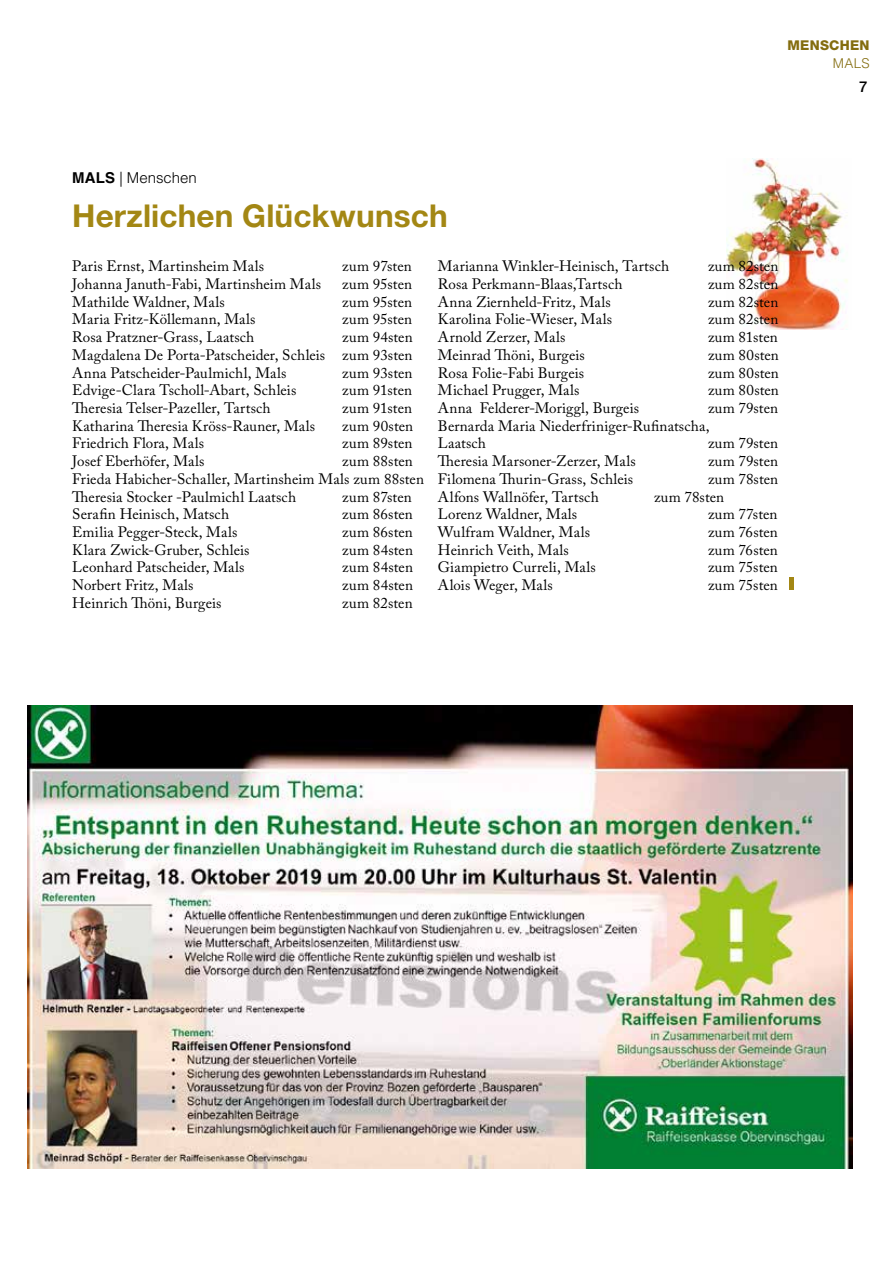
<style>
.page{position:relative;width:893px;height:1263px;background:#fff}
.page>*{position:absolute;margin:0;border:0;box-sizing:border-box;transform-origin:0 0}
.t1{font:700 31.5px "Helvetica Neue";letter-spacing:.005em;color:#a38714}
.t2{font:15px/17.7px "Adobe Caslon Pro";letter-spacing:.005em;color:#000}
.t3{font:300 15px "Helvetica";color:#000}
.t4{font:500 15px "Helvetica Neue";color:#000}
.t5{font:800 13.5px "Helvetica Neue";letter-spacing:.02em;color:#846d0f}
.t6{font:300 13.5px "Helvetica";color:#846d0f}
.s1{font-weight:700}
</style>
<div class="page">
<img style="left:726px;top:158px;width:122px;height:172px">
<hr style="left:789px;top:577px;width:4px;height:13px;background:#a38714">
<img style="left:28px;top:705px;width:824px;height:463px">
<p class="t5" style="left:787px;top:38px;width:84px">MENSCHEN</p>
<p class="t6" style="left:833px;top:55px;width:38px">MALS</p>
<p class="t4" style="left:859px;top:78px;width:10px">7</p>
<p class="t3" style="left:72px;top:168px;width:126px"><span class="s1">MALS</span> | Menschen</p>
<h1 class="t1" style="left:72px;top:197px;width:377px">Herzlichen Glückwunsch</h1>
<p class="t2" style="left:72px;top:257px;width:193px">Paris Ernst, Martinsheim Mals</p>
<p class="t2" style="left:342px;top:257px;width:71px">zum 97sten</p>
<p class="t2" style="left:72px;top:275px;width:250px">Johanna Januth-Fabi, Martinsheim Mals</p>
<p class="t2" style="left:342px;top:275px;width:71px">zum 95sten</p>
<p class="t2" style="left:72px;top:293px;width:154px">Mathilde Waldner, Mals</p>
<p class="t2" style="left:342px;top:293px;width:71px">zum 95sten</p>
<p class="t2" style="left:72px;top:310px;width:185px">Maria Fritz-Köllemann, Mals</p>
<p class="t2" style="left:342px;top:310px;width:71px">zum 95sten</p>
<p class="t2" style="left:72px;top:328px;width:184px">Rosa Pratzner-Grass, Laatsch</p>
<p class="t2" style="left:438px;top:257px;width:233px">Marianna Winkler-Heinisch, Tartsch</p>
<p class="t2" style="left:708px;top:257px;width:72px">zum 82sten</p>
<p class="t2" style="left:438px;top:275px;width:186px">Rosa Perkmann-Blaas,Tartsch</p>
<p class="t2" style="left:708px;top:275px;width:72px">zum 82sten</p>
<p class="t2" style="left:438px;top:293px;width:174px">Anna Ziernheld-Fritz, Mals</p>
<p class="t2" style="left:708px;top:293px;width:72px">zum 82sten</p>
<p class="t2" style="left:438px;top:310px;width:176px">Karolina Folie-Wieser, Mals</p>
<p class="t2" style="left:708px;top:310px;width:72px">zum 82sten</p>
<p class="t2" style="left:438px;top:328px;width:129px">Arnold Zerzer, Mals</p>
<p class="t2" style="left:708px;top:328px;width:71px">zum 81sten</p>
<p class="t2" style="left:438px;top:346px;width:148px">Meinrad Thöni, Burgeis</p>
<p class="t2" style="left:708px;top:346px;width:72px">zum 80sten</p>
<p class="t2" style="left:438px;top:364px;width:148px">Rosa Folie-Fabi Burgeis</p>
<p class="t2" style="left:708px;top:364px;width:72px">zum 80sten</p>
<p class="t2" style="left:438px;top:381px;width:143px">Michael Prugger, Mals</p>
<p class="t2" style="left:708px;top:381px;width:72px">zum 80sten</p>
<p class="t2" style="left:438px;top:399px;width:203px">Anna Felderer-Moriggl, Burgeis</p>
<p class="t2" style="left:72px;top:328px;width:342px;text-align:justify;text-indent:270px">zum 94sten Magdalena De Porta-Patscheider, Schleis zum 93sten Anna Patscheider-Paulmichl, Mals</p>
<p class="t2" style="left:342px;top:364px;width:72px">zum 93sten</p>
<p class="t2" style="left:72px;top:381px;width:226px">Edvige-Clara Tscholl-Abart, Schleis</p>
<p class="t2" style="left:342px;top:381px;width:71px">zum 91sten</p>
<p class="t2" style="left:72px;top:399px;width:200px">Theresia Telser-Pazeller, Tartsch</p>
<p class="t2" style="left:342px;top:399px;width:71px">zum 91sten</p>
<p class="t2" style="left:72px;top:417px;width:244px">Katharina Theresia Kröss-Rauner, Mals</p>
<p class="t2" style="left:342px;top:417px;width:72px">zum 90sten</p>
<p class="t2" style="left:72px;top:434px;width:133px">Friedrich Flora, Mals</p>
<p class="t2" style="left:342px;top:434px;width:72px">zum 89sten</p>
<p class="t2" style="left:72px;top:452px;width:134px">Josef Eberhöfer, Mals</p>
<p class="t2" style="left:438px;top:399px;width:342px;text-indent:270px">zum 79sten<br>Bernarda Maria Niederfriniger-Rufinatscha,<br>Laatsch</p>
<p class="t2" style="left:708px;top:434px;width:72px">zum 79sten</p>
<p class="t2" style="left:438px;top:452px;width:199px">Theresia Marsoner-Zerzer, Mals</p>
<p class="t2" style="left:708px;top:452px;width:72px">zum 79sten</p>
<p class="t2" style="left:438px;top:470px;width:197px">Filomena Thurin-Grass, Schleis</p>
<p class="t2" style="left:708px;top:470px;width:72px">zum 78sten</p>
<p class="t2" style="left:438px;top:487px;width:162px">Alfons Wallnöfer, Tartsch</p>
<p class="t2" style="left:654px;top:487px;width:72px">zum 78sten</p>
<p class="t2" style="left:438px;top:505px;width:141px">Lorenz Waldner, Mals</p>
<p class="t2" style="left:708px;top:505px;width:71px">zum 77sten</p>
<p class="t2" style="left:438px;top:523px;width:154px">Wulfram Waldner, Mals</p>
<p class="t2" style="left:708px;top:523px;width:71px">zum 76sten</p>
<p class="t2" style="left:438px;top:541px;width:132px">Heinrich Veith, Mals</p>
<p class="t2" style="left:708px;top:541px;width:71px">zum 76sten</p>
<p class="t2" style="left:438px;top:558px;width:159px">Giampietro Curreli, Mals</p>
<p class="t2" style="left:708px;top:558px;width:71px">zum 75sten</p>
<p class="t2" style="left:438px;top:576px;width:116px">Alois Weger, Mals</p>
<p class="t2" style="left:708px;top:576px;width:71px">zum 75sten</p>
<p class="t2" style="left:72px;top:452px;width:353px;text-indent:270px">zum 88sten<br>Frieda Habicher-Schaller, Martinsheim Mals zum 88sten<br>Theresia Stocker -Paulmichl Laatsch</p>
<p class="t2" style="left:342px;top:487px;width:71px">zum 87sten</p>
<p class="t2" style="left:72px;top:505px;width:158px">Serafin Heinisch, Matsch</p>
<p class="t2" style="left:342px;top:505px;width:72px">zum 86sten</p>
<p class="t2" style="left:72px;top:523px;width:167px">Emilia Pegger-Steck, Mals</p>
<p class="t2" style="left:342px;top:523px;width:72px">zum 86sten</p>
<p class="t2" style="left:72px;top:541px;width:179px">Klara Zwick-Gruber, Schleis</p>
<p class="t2" style="left:342px;top:541px;width:72px">zum 84sten</p>
<p class="t2" style="left:72px;top:558px;width:174px">Leonhard Patscheider, Mals</p>
<p class="t2" style="left:342px;top:558px;width:72px">zum 84sten</p>
<p class="t2" style="left:72px;top:576px;width:123px">Norbert Fritz, Mals</p>
<p class="t2" style="left:342px;top:576px;width:72px">zum 84sten</p>
<p class="t2" style="left:72px;top:594px;width:151px">Heinrich Thöni, Burgeis</p>
<p class="t2" style="left:342px;top:594px;width:72px">zum 82sten</p>
</div>
